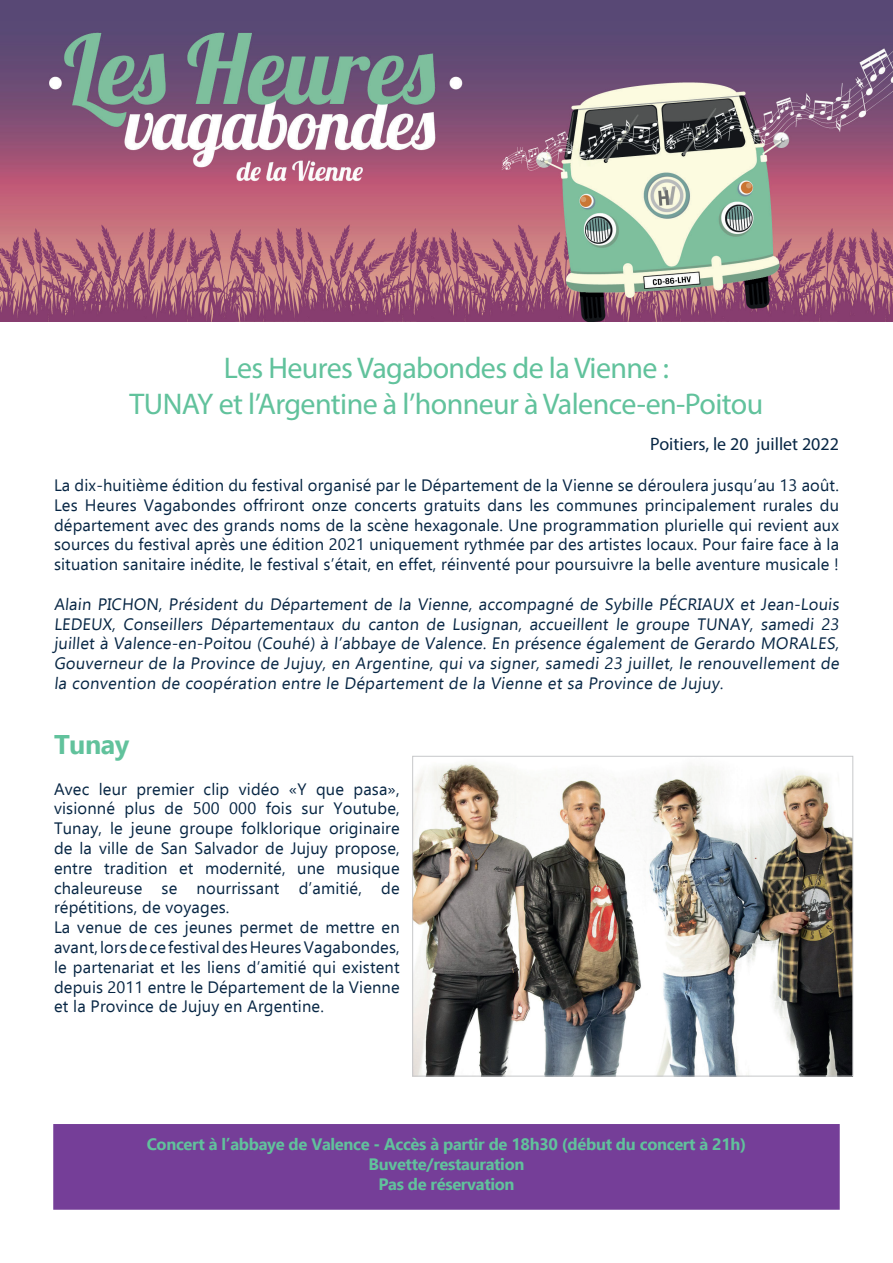
<style>
.page{position:relative;width:893px;height:1263px;background:#fff}
.page>*{position:absolute;margin:0;border:0;box-sizing:border-box;transform-origin:0 0}
.t1{font:30px/36px "Myriad Pro";letter-spacing:-.02em;color:#61c29c;text-align:center}
.t2{font:700 27px "Ebrima";letter-spacing:-.02em;color:#61c29c}
.t3{font:18px "Myriad Pro";color:#072644}
.t4{font:16.5px/19.8px "Ebrima";letter-spacing:.01em;color:#072644;text-align:justify}
.t5{font:700 16.5px/19.8px "Ebrima";letter-spacing:-.02em;color:#61c29c;text-align:center}
</style>
<div class="page">
<img style="left:0;top:0;width:893px;height:321px">
<img style="left:414px;top:763px;width:437px;height:311px">
<div style="left:412px;top:756px;width:441px;height:320px;border:1px solid #c7c8ca"></div>
<div style="left:53px;top:1124px;width:787px;height:86px;background:#753e98;border:2px solid #753e98"></div>
<h1 class="t1" style="left:130px;top:350px;width:635px">Les Heures Vagabondes de la Vienne :<br>TUNAY et l’Argentine à l’honneur à Valence-en-Poitou</h1>
<p class="t3" style="left:650px;top:432px;width:190px">Poitiers, le 20 juillet 2022</p>
<p class="t4" style="left:54px;top:475px;width:787px">La dix-huitième édition du festival organisé par le Département de la Vienne se déroulera jusqu’au 13 août.<br>Les Heures Vagabondes offriront onze concerts gratuits dans les communes principalement rurales du département avec des grands noms de la scène hexagonale. Une programmation plurielle qui revient aux sources du festival après une édition 2021 uniquement rythmée par des artistes locaux. Pour faire face à la situation sanitaire inédite, le festival s’était, en effet, réinventé pour poursuivre la belle aventure musicale !</p>
<p class="t4" style="left:54px;top:593px;width:789px">Alain PICHON, Président du Département de la Vienne, accompagné de Sybille PÉCRIAUX et Jean-Louis LEDEUX, Conseillers Départementaux du canton de Lusignan, accueillent le groupe TUNAY, samedi 23 juillet à Valence-en-Poitou (Couhé) à l’abbaye de Valence. En présence également de Gerardo MORALES, Gouverneur de la Province de Jujuy, en Argentine, qui va signer, samedi 23 juillet, le renouvellement de la convention de coopération entre le Département de la Vienne et sa Province de Jujuy.</p>
<h2 class="t2" style="left:54px;top:723px;width:77px">Tunay</h2>
<p class="t4" style="left:54px;top:778px;width:347px;text-align:left">Avec leur premier clip vidéo «Y que pasa», visionné plus de 500 000 fois sur Youtube, Tunay, le jeune groupe folklorique originaire de la ville de San Salvador de Jujuy propose, entre tradition et modernité, une musique chaleureuse se nourrissant d’amitié, de répétitions, de voyages.<br>La venue de ces jeunes permet de mettre en avant, lors de ce festival des Heures Vagabondes, le partenariat et les liens d’amitié qui existent depuis 2011 entre le Département de la Vienne et la Province de Jujuy en Argentine.</p>
<p class="t5" style="left:147px;top:1133px;width:601px">Concert à l’abbaye de Valence - Accès à partir de 18h30 (début du concert à 21h)<br>Buvette/restauration<br>Pas de réservation</p>
</div>
